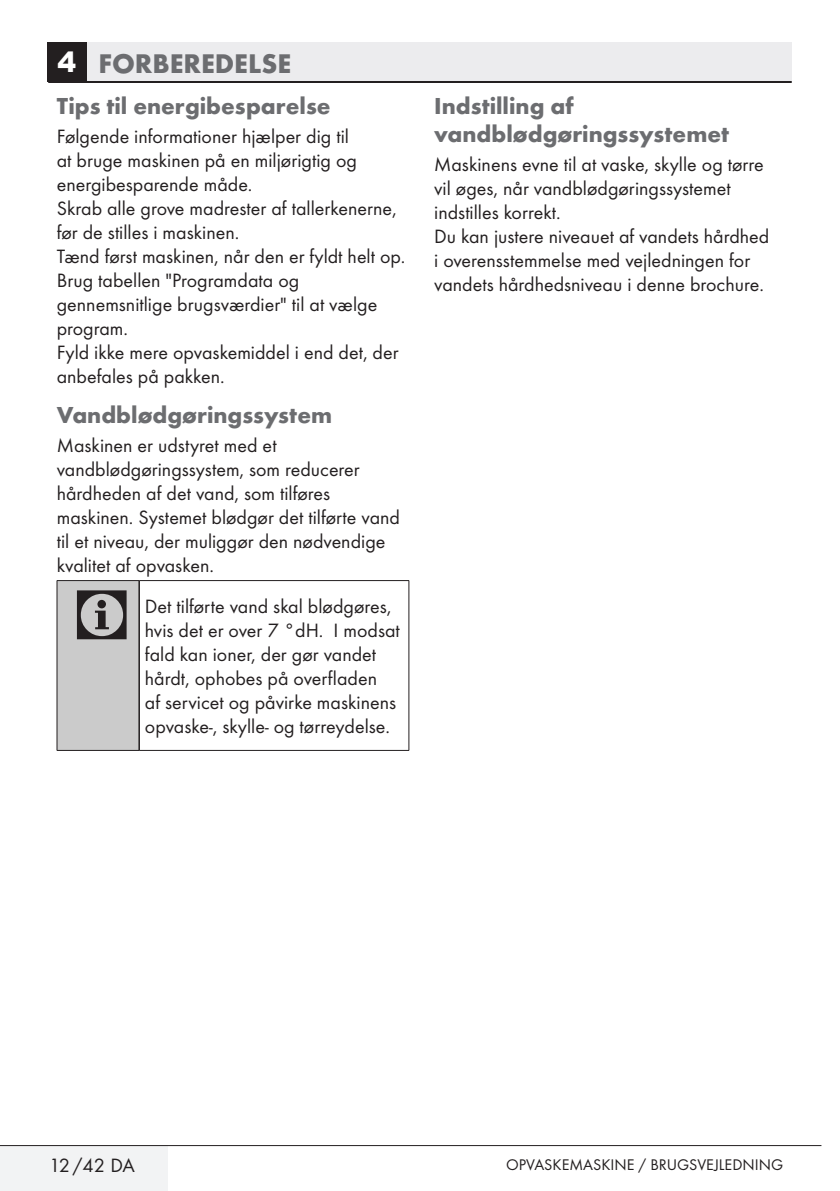
<style>
.page{position:relative;width:840px;height:1191px;background:#fff}
.page>*{position:absolute;margin:0;border:0;box-sizing:border-box;transform-origin:0 0}
.uyari_semboller{font:72px "ZIWARNUN";color:#231f20}
.Ana_Baslik{font:700 28px "Futura TOT";color:#6c6d70}
.t1{font:900 28px "Arial";color:#fff}
.Baslik{font:700 24px/28px "Futura TOT";color:#6c6d70}
.Yazi_alanlari{font:20px/24px "Futura TOT Boo";color:#231f20}
.t2{font:16px "Futura TOT Boo";color:#231f20}
</style>
<div class="page">
<div style="left:0;top:1145px;width:168px;height:46px;background:#f2f3f4"></div>
<hr style="left:0;top:1145px;width:821px;height:1px;background:#231f20">
<div style="left:48px;top:43px;width:40px;height:39px;background:#231f20"></div>
<div style="left:88px;top:43px;width:703px;height:39px;background:#ececee"></div>
<hr style="left:48px;top:81px;width:743px;height:2px;background:#231f20">
<div style="left:47px;top:43px;width:39px;height:39px;background:#231f20"></div>
<div style="left:57px;top:580px;width:82px;height:170px;background:#cbcbcb"></div>
<hr style="left:57px;top:581px;width:1px;height:169px;background:#231f20">
<hr style="left:57px;top:580px;width:82px;height:1px;background:#231f20">
<hr style="left:57px;top:750px;width:82px;height:1px;background:#231f20">
<hr style="left:138px;top:581px;width:2px;height:169px;background:#231f20">
<hr style="left:408px;top:581px;width:1px;height:169px;background:#231f20">
<hr style="left:139px;top:580px;width:270px;height:1px;background:#231f20">
<hr style="left:139px;top:750px;width:270px;height:1px;background:#231f20">
<p class="t1" style="left:57px;top:42px;width:20px">4</p>
<p class="Baslik" style="left:57px;top:91px;width:275px">Tips til energibesparelse</p>
<p class="Yazi_alanlari" style="left:57px;top:124px;width:301px">Følgende informationer hjælper dig til at bruge maskinen på en miljørigtig og energibesparende måde.</p>
<p class="Yazi_alanlari" style="left:57px;top:196px;width:341px">Skrab alle grove madrester af tallerkenerne, før de stilles i maskinen.</p>
<p class="Yazi_alanlari" style="left:57px;top:244px;width:350px">Tænd først maskinen, når den er fyldt helt op.</p>
<p class="Yazi_alanlari" style="left:57px;top:268px;width:322px">Brug tabellen "Programdata og gennemsnitlige brugsværdier" til at vælge program.</p>
<p class="Yazi_alanlari" style="left:57px;top:340px;width:343px">Fyld ikke mere opvaskemiddel i end det, der anbefales på pakken.</p>
<p class="Baslik" style="left:57px;top:400px;width:277px">Vandblødgøringssystem</p>
<p class="Yazi_alanlari" style="left:57px;top:433px;width:344px">Maskinen er udstyret med et vandblødgøringssystem, som reducerer hårdheden af det vand, som tilføres maskinen. Systemet blødgør det tilførte vand til et niveau, der muliggør den nødvendige kvalitet af opvasken.</p>
<p class="uyari_semboller" style="left:73px;top:577px;width:63px">C</p>
<p class="Yazi_alanlari" style="left:145px;top:594px;width:256px">Det tilførte vand skal blødgøres, hvis det er over 7 °dH. I modsat fald kan ioner, der gør vandet hårdt, ophobes på overfladen<br>af servicet og påvirke maskinens opvaske-, skylle- og tørreydelse.</p>
<p class="Ana_Baslik" style="left:98px;top:46px;width:194px">FORBEREDELSE</p>
<p class="Baslik" style="left:434px;top:91px;width:296px">Indstilling af vandblødgøringssystemet</p>
<p class="Yazi_alanlari" style="left:434px;top:152px;width:331px">Maskinens evne til at vaske, skylle og tørre vil øges, når vandblødgøringssystemet indstilles korrekt.</p>
<p class="Yazi_alanlari" style="left:434px;top:224px;width:336px">Du kan justere niveauet af vandets hårdhed i overensstemmelse med vejledningen for vandets hårdhedsniveau i denne brochure.</p>
<p class="Yazi_alanlari" style="left:49px;top:1153px;width:87px">12/42 DA</p>
<p class="t2" style="left:506px;top:1155px;width:278px">OPVASKEMASKINE / BRUGSVEJLEDNING</p>
</div>
